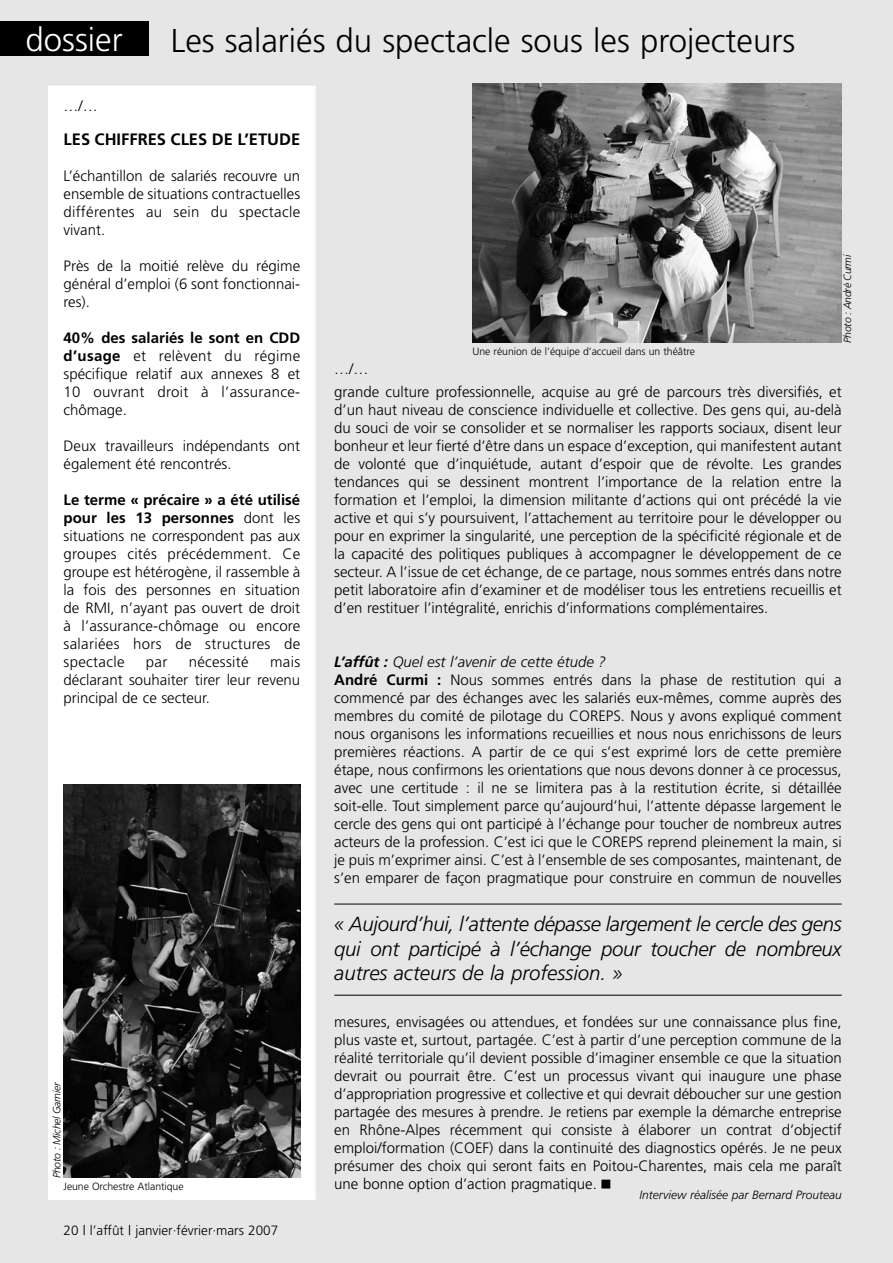
<style>
.page{position:relative;width:893px;height:1263px;background:#fff}
.page>*{position:absolute;margin:0;border:0;box-sizing:border-box;transform-origin:0 0}
.t1{font:300 33px "Frutiger";color:#000}
.t2{font:300 33px "Frutiger";color:#fff}
.t3{font:italic 300 20.4px/24.5px "Frutiger";color:#000;text-align:justify}
.t4{font:700 16.5px "Frutiger";color:#000}
.t5{font:300 15px/18px "Frutiger";color:#000;text-align:justify}
.t6{font:300 15px "Frutiger";letter-spacing:.02em;color:#000}
.t7{font:300 13.5px "Frutiger";color:#000}
.t8{font:italic 300 12px "Frutiger";color:#000}
.t9{font:300 10.5px "Frutiger";letter-spacing:-.005em;color:#000}
.t10{font:italic 300 10.5px "Frutiger";letter-spacing:-.03em;color:#000}
.s1{font-weight:700}
.s2{font-weight:700;font-style:italic}
.s3{font-style:italic}
</style>
<div class="page">
<div style="left:0;top:1px;width:893px;height:1262px;background:#e6e6e6"></div>
<div style="left:0;top:22px;width:149px;height:34px;background:#000"></div>
<hr style="left:334px;top:904px;width:508px;height:1px;background:#000">
<hr style="left:334px;top:995px;width:508px;height:1px;background:#000">
<img style="left:472px;top:83px;width:370px;height:260px">
<div style="left:49px;top:87px;width:265px;height:1111px;background:#fff"></div>
<div style="left:48px;top:86px;width:268px;height:1114px;border:2px solid #fff"></div>
<img style="left:64px;top:785px;width:236px;height:392px">
<h1 class="t2" style="left:26px;top:26px;width:99px">dossier</h1>
<h1 class="t1" style="left:171px;top:28px;width:626px">Les salariés du spectacle sous les projecteurs</h1>
<p class="t5" style="left:64px;top:98px;width:36px">…/…</p>
<p class="t4" style="left:64px;top:132px;width:238px">LES CHIFFRES CLES DE L’ETUDE</p>
<p class="t5" style="left:64px;top:168px;width:238px">L’échantillon de salariés recouvre un ensemble de situations contractuelles différentes au sein du spectacle vivant.</p>
<p class="t5" style="left:64px;top:258px;width:238px">Près de la moitié relève du régime général d’emploi (6 sont fonctionnai&shy;res).</p>
<p class="t5" style="left:64px;top:330px;width:238px"><span class="s1">40% des salariés le sont en CDD d’usage</span> et relèvent du régime spécifique relatif aux annexes 8 et 10 ouvrant droit à l’assurance&shy;chômage.</p>
<p class="t5" style="left:64px;top:438px;width:238px">Deux travailleurs indépendants ont également été rencontrés.</p>
<p class="t5" style="left:64px;top:492px;width:238px"><span class="s1">Le terme « précaire » a été utilisé pour les 13 personnes</span> dont les situations ne correspondent pas aux groupes cités précédemment. Ce groupe est hétérogène, il rassemble à la fois des personnes en situation de RMI, n’ayant pas ouvert de droit à l’assurance-chômage ou encore salariées hors de structures de spectacle</p>
<p class="t5" style="left:64px;top:654px;width:238px;text-indent:207px">mais déclarant souhaiter tirer leur revenu principal de ce secteur.</p>
<p class="t5" style="left:146px;top:654px;width:23px">par</p>
<p class="t6" style="left:189px;top:655px;width:62px">nécessité</p>
<p class="t10" style="left:53px;top:1178px;width:98px;rotate:-90deg">Photo : Michel Garnier</p>
<p class="t9" style="left:64px;top:1182px;width:122px">Jeune Orchestre Atlantique</p>
<p class="t7" style="left:64px;top:1225px;width:216px">20 | l’affût | janvier·février·mars 2007</p>
<p class="t5" style="left:334px;top:361px;width:36px">…/…</p>
<p class="t9" style="left:472px;top:347px;width:224px">Une réunion de l’équipe d’accueil dans un théâtre</p>
<p class="t10" style="left:843px;top:343px;width:90px;rotate:-90deg">Photo : André Curmi</p>
<p class="t5" style="left:334px;top:384px;width:509px">grande culture professionnelle, acquise au gré de parcours très diversifiés, et d’un haut niveau de conscience individuelle et collective. Des gens qui, au-delà du souci de voir se consolider et se normaliser les rapports sociaux, disent leur bonheur et leur fierté d’être dans un espace d’exception, qui manifestent autant de volonté que d’inquiétude, autant d’espoir que de révolte. Les grandes tendances qui se dessinent montrent l’importance de la relation entre la formation et l’emploi, la dimension militante d’actions qui ont précédé la vie active et qui s’y poursuivent, l’attachement au territoire pour le développer ou pour en exprimer la singularité, une perception de la spécificité régionale et de la capacité des politiques publiques à accompagner le développement de ce secteur. A l’issue de cet échange, de ce partage, nous sommes entrés dans notre petit laboratoire afin d’examiner et de modéliser tous les entretiens recueillis et d’en restituer l’intégralité, enrichis d’informations complémentaires.</p>
<p class="t5" style="left:334px;top:654px;width:509px;text-align:left"><span class="s2">L’affût :</span> <span class="s3">Quel est l’avenir de cette étude ?<br></span><span class="s1">André Curmi :</span> Nous sommes entrés dans la phase de restitution qui a commencé par des échanges avec les salariés eux-mêmes, comme auprès des membres du comité de pilotage du COREPS. Nous y avons expliqué comment nous organisons les informations recueillies et nous nous enrichissons de leurs premières réactions. A partir de ce qui s’est exprimé lors de cette première étape, nous confirmons les orientations que nous devons donner à ce processus, avec une certitude : il ne se limitera pas à la restitution écrite, si détaillée soit-elle. Tout simplement parce qu’aujourd’hui, l’attente dépasse largement le cercle des gens qui ont participé à l’échange pour toucher de nombreux autres acteurs de la profession. C’est ici que le COREPS reprend pleinement la main, si je puis m’exprimer ainsi. C’est à l’ensemble de ses composantes, maintenant, de s’en emparer de façon pragmatique pour construire en commun de nouvelles</p>
<h2 class="t3" style="left:334px;top:913px;width:509px">« Aujourd’hui, l’attente dépasse largement le cercle des gens qui ont participé à l’échange pour toucher de nombreux autres acteurs de la profession. »</h2>
<p class="t5" style="left:334px;top:1014px;width:509px">mesures, envisagées ou attendues, et fondées sur une connaissance plus fine, plus vaste et, surtout, partagée. C’est à partir d’une perception commune de la réalité territoriale qu’il devient possible d’imaginer ensemble ce que la situation devrait ou pourrait être. C’est un processus vivant qui inaugure une phase d’appropriation progressive et collective et qui devrait déboucher sur une gestion partagée des mesures à prendre. Je retiens par exemple la démarche entreprise en Rhône-Alpes récemment qui consiste à élaborer un contrat d’objectif emploi/formation (COEF) dans la continuité des diagnostics opérés. Je ne peux présumer des choix qui seront faits en Poitou-Charentes, mais cela me paraît une bonne option d’action pragmatique. ■</p>
<p class="t8" style="left:640px;top:1190px;width:204px">Interview réalisée par Bernard Prouteau</p>
</div>
